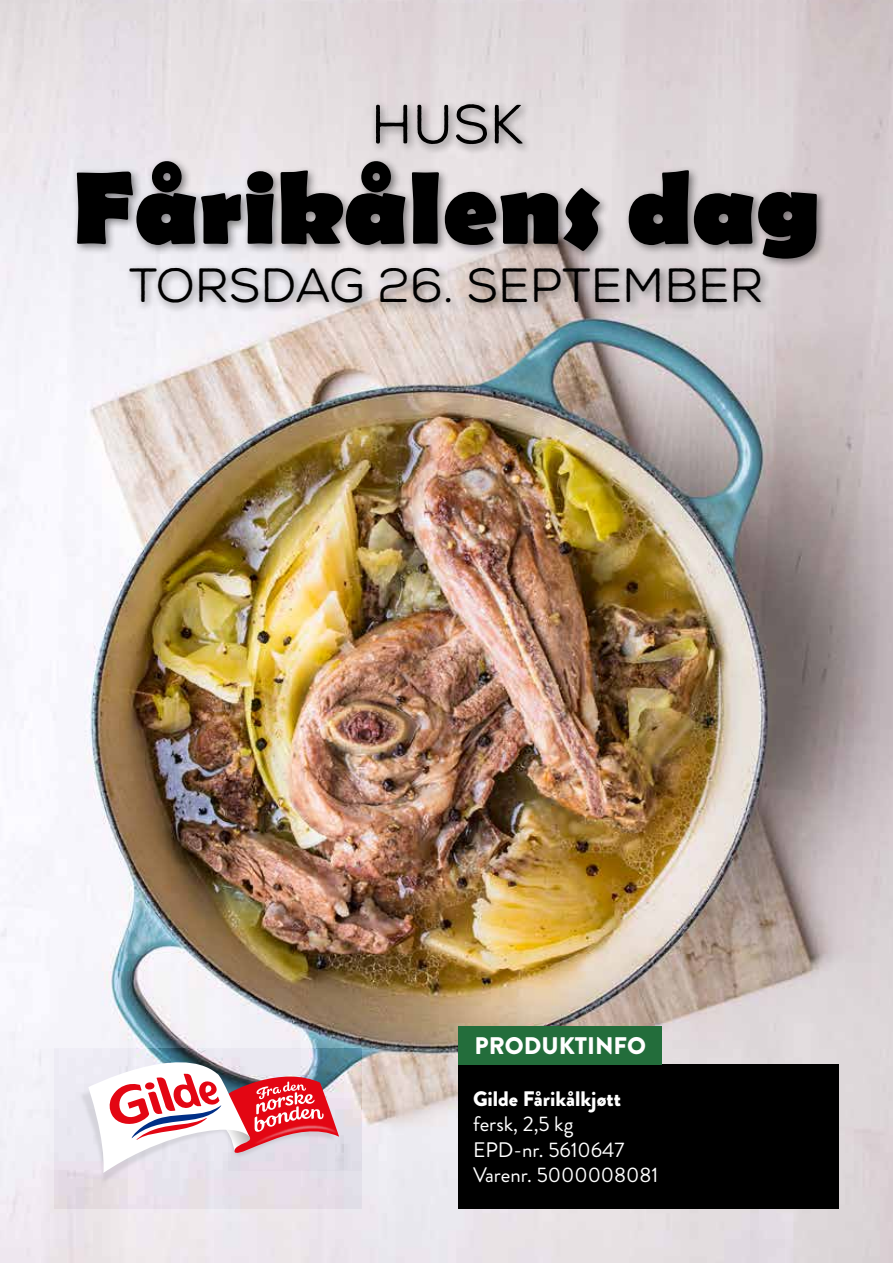
<style>
.page{position:relative;width:893px;height:1263px;background:#fff}
.page>*{position:absolute;margin:0;border:0;box-sizing:border-box;transform-origin:0 0}
.t1{font:700 103.95px "Berlin Sans FB";color:#000}
.t2{font:55.2px "Nexa Rust Sans";color:#000}
.t3{font:48px "Nexa Rust Sans";color:#000}
.t4{font:900 24px "Brandon Grotesque";color:#fff}
.t5{font:21px/25.2px "Brandon Grotesque";color:#fff}
.t6{font:900 21px "Brandon Grotesque";color:#fff}
</style>
<div class="page">
<img style="left:0;top:0;width:893px;height:1263px">
<div style="left:72px;top:156px;width:755px;height:114px;background:#000;opacity:.47"></div>
<div style="left:371px;top:99px;width:162px;height:56px;background:#000;opacity:.47"></div>
<div style="left:125px;top:263px;width:646px;height:51px;background:#000;opacity:.47"></div>
<img style="left:54px;top:1048px;width:307px;height:161px">
<img style="left:339px;top:1098px;width:24px;height:72px">
<svg style="left:88px;top:1042px;width:251px;height:131px"></svg>
<div style="left:458px;top:1064px;width:381px;height:145px;background:#000"></div>
<div style="left:458px;top:1026px;width:204px;height:38px;background:#236d3b"></div>
<h2 class="t2" style="left:371px;top:93px;width:154px">HUSK</h2>
<h1 class="t1" style="left:73px;top:149px;width:749px">Fårikålens dag</h1>
<h3 class="t3" style="left:129px;top:258px;width:636px">TORSDAG 26. SEPTEMBER</h3>
<p class="t4" style="left:475px;top:1028px;width:173px">PRODUKTINFO</p>
<p class="t6" style="left:473px;top:1084px;width:149px">Gilde Fårikålkjøtt</p>
<p class="t5" style="left:473px;top:1112px;width:187px">fersk, 2,5 kg<br>EPD-nr. 5610647<br>Varenr. 5000008081</p>
</div>
